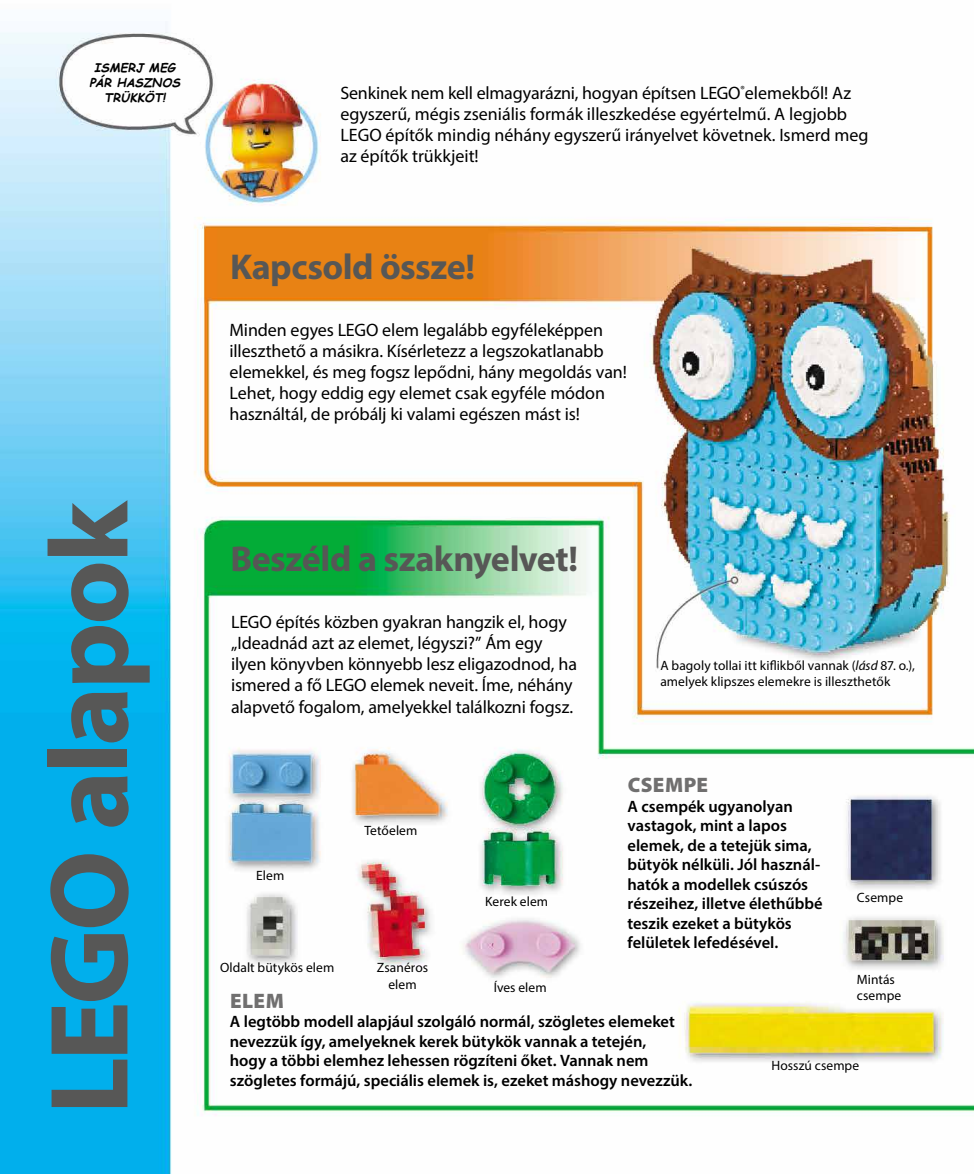
<style>
.page{position:relative;width:974px;height:1174px;background:#fff}
.page>*{position:absolute;margin:0;border:0;box-sizing:border-box;transform-origin:0 0}
.t1{font:700 112.5px "Myriad Pro";letter-spacing:-.025em;color:#575756}
.t2{font:700 36px "Myriad Pro";letter-spacing:-.015em;color:#575756}
.t3{font:900 21px "Myriad Pro";letter-spacing:.025em;color:#706f6f}
.t4{font:18px/21px "Myriad Pro";letter-spacing:-.005em;color:#000}
.t5{font:600 16.5px/19.5px "Myriad Pro";color:#000}
.t6{font:13.5px/16.5px "Myriad Pro";letter-spacing:.005em;color:#000}
.t7{font:italic 700 12px/15px "Comic Sans MS";color:#000;text-align:center}
.s1{font-style:italic}
</style>
<div class="page">
<img style="left:0;top:21px;width:974px;height:1153px">
<p class="t7" style="left:90px;top:59px;width:95px">ISMERJ MEG<br>PÁR HASZNOS<br>TRÜKKÖT!</p>
<p class="t1" style="left:16px;top:1114px;width:616px;rotate:-90deg">LEGO alapok</p>
<p class="t4" style="left:340px;top:82px;width:530px">Senkinek nem kell elmagyarázni, hogyan építsen LEGO<sup>®</sup>elemekből! Az egyszerű, mégis zseniális formák illeszkedése egyértelmű. A legjobb LEGO építők mindig néhány egyszerű irányelvet követnek. Ismerd meg az építők trükkjeit!</p>
<p class="t2" style="left:230px;top:243px;width:246px">Kapcsold össze!</p>
<p class="t4" style="left:230px;top:319px;width:399px">Minden egyes LEGO elem legalább egyféleképpen illeszthető a másikra. Kísérletezz a legszokatlanabb elemekkel, és meg fogsz lepődni, hány megoldás van!<br>Lehet, hogy eddig egy elemet csak egyféle módon használtál, de próbálj ki valami egészen mást is!</p>
<p class="t2" style="left:230px;top:535px;width:349px">Beszéld a szaknyelvet!</p>
<p class="t4" style="left:231px;top:611px;width:347px">LEGO építés közben gyakran hangzik el, hogy „Ideadnád azt az elemet, légyszi?” Ám egy ilyen könyvben könnyebb lesz eligazodnod, ha ismered a fő LEGO elemek neveit. Íme, néhány alapvető fogalom, amelyekkel találkozni fogsz.</p>
<p class="t6" style="left:256px;top:867px;width:30px">Elem</p>
<p class="t6" style="left:364px;top:822px;width:55px">Tetőelem</p>
<p class="t6" style="left:485px;top:892px;width:64px">Kerek elem</p>
<p class="t6" style="left:660px;top:657px;width:256px">A bagoly tollai itt kiflikből vannak (<span class="s1">lásd</span> 87. o.), amelyek klipszes elemekre is illeszthetők</p>
<p class="t3" style="left:628px;top:773px;width:82px">CSEMPE</p>
<p class="t5" style="left:627px;top:796px;width:197px">A csempék ugyanolyan vastagok, mint a lapos elemek, de a tetejük sima, bütyök nélküli. Jól használ&shy;hatók a modellek csúszós részeihez, illetve élethűbbé teszik ezeket a bütykös felületek lefedésével.</p>
<p class="t6" style="left:857px;top:888px;width:48px">Csempe</p>
<p class="t6" style="left:220px;top:959px;width:116px">Oldalt bütykös elem</p>
<p class="t6" style="left:377px;top:959px;width:53px;text-align:center">Zsanéros elem</p>
<p class="t6" style="left:494px;top:978px;width:54px">Íves elem</p>
<p class="t3" style="left:230px;top:988px;width:55px">ELEM</p>
<p class="t5" style="left:230px;top:1011px;width:464px">A legtöbb modell alapjául szolgáló normál, szögletes elemeket nevezzük így, amelyeknek kerek bütykök vannak a tetején,<br>hogy a többi elemhez lehessen rögzíteni őket. Vannak nem szögletes formájú, speciális elemek is, ezeket máshogy nevezzük.</p>
<p class="t6" style="left:857px;top:970px;width:46px">Mintás csempe</p>
<p class="t6" style="left:771px;top:1057px;width:89px">Hosszú csempe</p>
</div>
